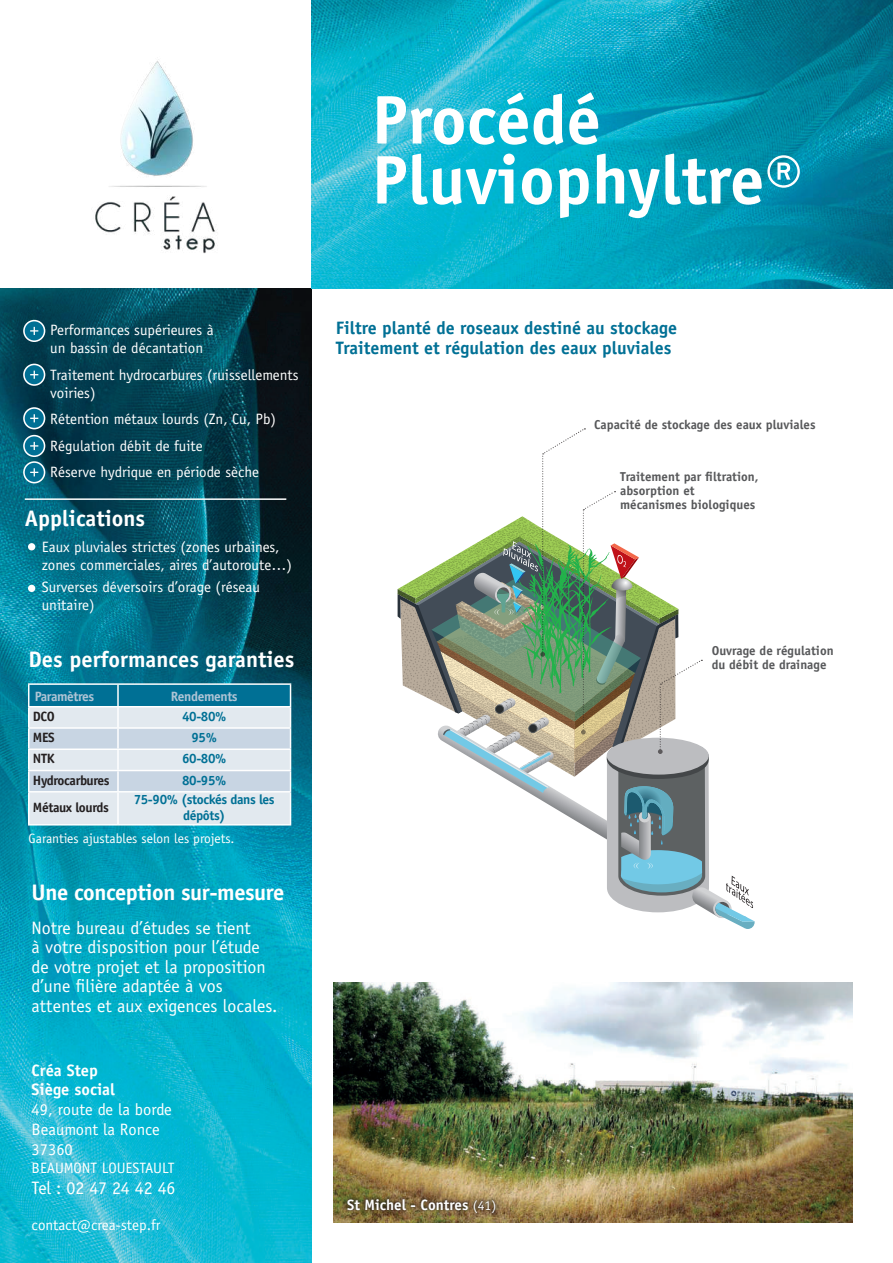
<style>
.page{position:relative;width:893px;height:1263px;background:#fff}
.page>*{position:absolute;margin:0;border:0;box-sizing:border-box;transform-origin:0 0}
.t1{font:700 69px/60px "Officina Sans";color:#fff}
.t2{font:700 22.5px "Officina Sans";color:#fff}
.t3{font:700 22.5px "Officina Sans";letter-spacing:-.02em;color:#fff}
.t4{font:18px/19.5px "Officina Sans";color:#fff}
.t5{font:700 18px/19.5px "Officina Sans";color:#007095}
.t6{font:16.5px/19.8px "Officina Sans";color:#fff}
.t7{font:700 16.5px/19.8px "Officina Sans";color:#fff}
.t8{font:15px/18px "Officina Sans";color:#fff}
.t9{font:700 15px "Officina Sans";color:#fff}
.t10{font:700 13.5px/16.2px "Officina Sans";letter-spacing:-.03em;color:#007095;text-align:center}
.t11{font:13.5px "Officina Sans";color:#fff}
.t12{font:700 13.5px "Officina Sans";letter-spacing:-.03em;color:#231f20}
.t13{font:700 13.5px "Officina Sans";letter-spacing:-.03em;color:#afc4d5}
.t14{font:700 12.9px/14.2px "Officina Sans";color:#57585a}
.s1{font-weight:400}
.s2{font-weight:400;font-size:13.5px}
</style>
<div class="page">
<img style="left:95px;top:61px;width:120px;height:193px">
<img style="left:0;top:289px;width:312px;height:974px">
<img style="left:312px;top:0;width:581px;height:289px">
<div style="left:24px;top:321px;width:21px;height:20px;background:#007095;border-radius:50%"></div>
<div style="left:23px;top:320px;width:22px;height:22px;border:2px solid #fff;border-radius:50%"></div>
<svg style="left:30px;top:327px;width:8px;height:8px"></svg>
<div style="left:24px;top:364px;width:21px;height:21px;background:#007095;border-radius:50%"></div>
<div style="left:23px;top:364px;width:22px;height:22px;border:2px solid #fff;border-radius:50%"></div>
<svg style="left:30px;top:371px;width:8px;height:8px"></svg>
<div style="left:24px;top:462px;width:21px;height:21px;background:#007095;border-radius:50%"></div>
<div style="left:23px;top:461px;width:22px;height:22px;border:2px solid #fff;border-radius:50%"></div>
<svg style="left:30px;top:468px;width:8px;height:8px"></svg>
<div style="left:24px;top:436px;width:21px;height:20px;background:#007095;border-radius:50%"></div>
<div style="left:23px;top:435px;width:22px;height:22px;border:2px solid #fff;border-radius:50%"></div>
<svg style="left:30px;top:442px;width:8px;height:8px"></svg>
<div style="left:24px;top:408px;width:21px;height:21px;background:#007095;border-radius:50%"></div>
<div style="left:23px;top:407px;width:22px;height:22px;border:2px solid #fff;border-radius:50%"></div>
<svg style="left:30px;top:414px;width:8px;height:8px"></svg>
<div style="left:28px;top:543px;width:7px;height:7px;background:#fff;border-radius:50%"></div>
<div style="left:28px;top:585px;width:7px;height:7px;background:#fff;border-radius:50%"></div>
<hr style="left:25px;top:498px;width:261px;height:2px;background:#fff">
<hr style="left:28px;top:683px;width:90px;height:2px;background:#fff">
<hr style="left:118px;top:683px;width:173px;height:2px;background:#fff">
<svg style="left:28px;top:684px;width:263px;height:141px;background:#bad2df"></svg>
<hr style="left:28px;top:727px;width:90px;height:2px;background:#fff">
<hr style="left:118px;top:727px;width:173px;height:2px;background:#fff">
<img style="left:334px;top:982px;width:518px;height:241px">
<div style="left:344px;top:1196px;width:155px;height:20px;background:#231f20;opacity:.75"></div>
<svg style="left:398px;top:428px;width:357px;height:501px"></svg>
<h1 class="t1" style="left:372px;top:89px;width:432px">Procédé<br>Pluviophyltre<span class="s1">®</span></h1>
<p class="t8" style="left:50px;top:321px;width:165px">Performances supérieures à un bassin de décantation</p>
<p class="t8" style="left:50px;top:365px;width:250px">Traitement hydrocarbures (ruissellements voiries)</p>
<p class="t8" style="left:50px;top:406px;width:227px;line-height:26.5px">Rétention métaux lourds (Zn, Cu, Pb)<br>Régulation débit de fuite<br>Réserve hydrique en période sèche</p>
<h2 class="t2" style="left:25px;top:504px;width:122px">Applications</h2>
<p class="t8" style="left:42px;top:538px;width:252px">Eaux pluviales strictes (zones urbaines, zones commerciales, aires d’autoroute…)</p>
<p class="t8" style="left:42px;top:578px;width:220px">Surverses déversoirs d’orage (réseau unitaire)</p>
<h2 class="t2" style="left:28px;top:645px;width:267px">Des performances garanties</h2>
<p class="t13" style="left:35px;top:688px;width:61px">Paramètres</p>
<p class="t13" style="left:171px;top:688px;width:68px">Rendements</p>
<p class="t12" style="left:33px;top:708px;width:23px">DCO</p>
<p class="t10" style="left:182px;top:708px;width:46px">40-80%</p>
<p class="t12" style="left:33px;top:729px;width:23px">MES</p>
<p class="t10" style="left:192px;top:729px;width:27px">95%</p>
<p class="t12" style="left:33px;top:750px;width:23px">NTK</p>
<p class="t10" style="left:182px;top:751px;width:46px">60-80%</p>
<p class="t12" style="left:33px;top:772px;width:78px">Hydrocarbures</p>
<p class="t10" style="left:182px;top:772px;width:46px">80-95%</p>
<p class="t12" style="left:33px;top:799px;width:77px">Métaux lourds</p>
<p class="t10" style="left:134px;top:791px;width:142px">75-90% (stockés dans les dépôts)</p>
<p class="t11" style="left:28px;top:830px;width:208px">Garanties ajustables selon les projets.</p>
<h2 class="t3" style="left:32px;top:878px;width:254px">Une conception sur-mesure</h2>
<p class="t4" style="left:32px;top:918px;width:247px">Notre bureau d’études se tient<br>à votre disposition pour l’étude de votre projet et la proposition d’une filière adaptée à vos attentes et aux exigences locales.</p>
<p class="t7" style="left:32px;top:1060px;width:85px">Créa Step<br>Siège social</p>
<p class="t6" style="left:32px;top:1100px;width:142px">49, route de la borde<br>Beaumont la Ronce<br>37360</p>
<p class="t8" style="left:32px;top:1159px;width:144px">BEAUMONT LOUESTAULT</p>
<p class="t4" style="left:32px;top:1178px;width:145px">Tel : 02 47 24 42 46</p>
<p class="t8" style="left:32px;top:1216px;width:130px">contact@crea-step.fr</p>
<p class="t5" style="left:336px;top:318px;width:343px">Filtre planté de roseaux destiné au stockage<br>Traitement et régulation des eaux pluviales</p>
<p class="t14" style="left:594px;top:417px;width:223px">Capacité de stockage des eaux pluviales</p>
<p class="t14" style="left:620px;top:469px;width:140px">Traitement par filtration, absorption et mécanismes biologiques</p>
<p class="t9" style="left:347px;top:1195px;width:151px">St Michel - Contres <span class="s2">(41)</span></p>
<p class="t14" style="left:712px;top:643px;width:123px">Ouvrage de régulation du débit de drainage</p>
</div>
